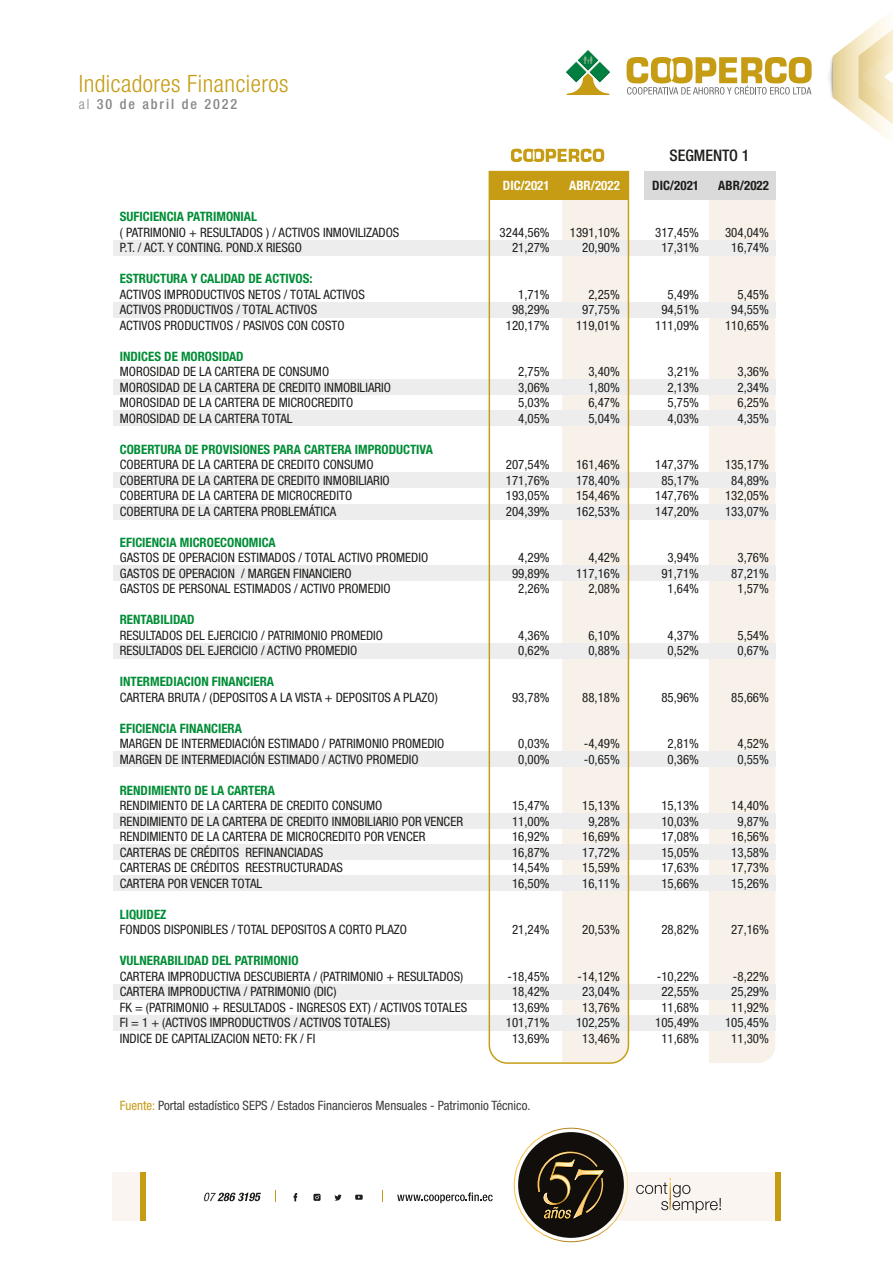
<style>
.page{position:relative;width:893px;height:1263px;background:#fff}
.page>*{position:absolute;margin:0;border:0;box-sizing:border-box;transform-origin:0 0}
.t1{font:300 condensed 24px "Helvetica Neue LT Std";letter-spacing:.02em;color:#c59c14}
.t2{font:500 condensed 15.9px "Helvetica Neue LT Std";color:#1d1d1b}
.t3{font:500 condensed 14.1px "Helvetica Neue LT Std";letter-spacing:.14em;color:#878787}
.t4{font:condensed 12.9px/15.5px "Helvetica Neue LT Std";color:#1d1d1b}
.t5{font:700 condensed 12.9px "Helvetica Neue LT Std";color:#008d36}
.t6{font:condensed 12.9px "Helvetica Neue LT Std";color:#3c3c3b}
.t7{font:700 condensed 12.9px "Helvetica Neue LT Std";color:#fff}
.t8{font:700 condensed 12.9px "Helvetica Neue LT Std";color:#1d1d1b}
.s1{font-weight:300}
.s2{color:#c59c14}
</style>
<div class="page">
<div style="left:709px;top:200px;width:66px;height:863px;background:#f7f1ea"></div>
<div style="left:113px;top:240px;width:662px;height:16px;background:#ededed"></div>
<div style="left:113px;top:302px;width:662px;height:15px;background:#ededed"></div>
<div style="left:113px;top:380px;width:662px;height:15px;background:#ededed"></div>
<div style="left:113px;top:410px;width:662px;height:15px;background:#ededed"></div>
<div style="left:113px;top:472px;width:662px;height:16px;background:#ededed"></div>
<div style="left:113px;top:504px;width:662px;height:15px;background:#ededed"></div>
<div style="left:113px;top:565px;width:662px;height:16px;background:#ededed"></div>
<div style="left:113px;top:643px;width:662px;height:16px;background:#ededed"></div>
<div style="left:113px;top:751px;width:662px;height:16px;background:#ededed"></div>
<div style="left:113px;top:814px;width:662px;height:15px;background:#ededed"></div>
<div style="left:113px;top:844px;width:662px;height:16px;background:#ededed"></div>
<div style="left:113px;top:875px;width:662px;height:16px;background:#ededed"></div>
<div style="left:113px;top:984px;width:662px;height:15px;background:#ededed"></div>
<div style="left:113px;top:1015px;width:662px;height:16px;background:#ededed"></div>
<svg style="left:488px;top:170px;width:142px;height:894px"></svg>
<div style="left:489px;top:172px;width:139px;height:28px;background:#c59c14"></div>
<div style="left:644px;top:172px;width:131px;height:28px;background:#dadada"></div>
<svg style="left:511px;top:149px;width:93px;height:13px"></svg>
<div style="left:600px;top:1172px;width:180px;height:49px;background:#faf5f0"></div>
<div style="left:518px;top:1132px;width:106px;height:106px;background:#120e0b;border-radius:50%"></div>
<div style="left:113px;top:1172px;width:27px;height:49px;background:#faf5f0"></div>
<svg style="left:204px;top:1193px;width:57px;height:8px"></svg>
<svg style="left:397px;top:1192px;width:96px;height:11px"></svg>
<svg style="left:293px;top:1193px;width:4px;height:8px"></svg>
<svg style="left:313px;top:1194px;width:8px;height:7px"></svg>
<svg style="left:334px;top:1194px;width:8px;height:6px"></svg>
<svg style="left:355px;top:1195px;width:8px;height:5px"></svg>
<svg style="left:275px;top:1190px;width:1px;height:12px"></svg>
<svg style="left:382px;top:1190px;width:1px;height:12px"></svg>
<div style="left:140px;top:1172px;width:5px;height:49px;background:#c59c14"></div>
<div style="left:775px;top:1172px;width:5px;height:49px;background:#c59c14"></div>
<svg style="left:538px;top:1151px;width:66px;height:68px"></svg>
<svg style="left:636px;top:1178px;width:85px;height:35px"></svg>
<svg style="left:627px;top:57px;width:185px;height:38px"></svg>
<svg style="left:566px;top:50px;width:44px;height:45px"></svg>
<svg style="left:829px;top:15px;width:64px;height:123px"></svg>
<h1 class="t1" style="left:79px;top:70px;width:211px">Indicadores Financieros</h1>
<p class="t3" style="left:79px;top:95px;width:160px"><span class="s1">al</span> 30 de abril de 2022</p>
<p class="t5" style="left:120px;top:209px;width:139px">SUFICIENCIA PATRIMONIAL</p>
<p class="t4" style="left:120px;top:224px;width:281px">( PATRIMONIO + RESULTADOS ) / ACTIVOS INMOVILIZADOS<br>P.T. / ACT. Y CONTING. POND.X RIESGO</p>
<p class="t5" style="left:120px;top:271px;width:194px">ESTRUCTURA Y CALIDAD DE ACTIVOS:</p>
<p class="t4" style="left:120px;top:286px;width:247px">ACTIVOS IMPRODUCTIVOS NETOS / TOTAL ACTIVOS<br>ACTIVOS PRODUCTIVOS / TOTAL ACTIVOS<br>ACTIVOS PRODUCTIVOS / PASIVOS CON COSTO</p>
<p class="t5" style="left:120px;top:348px;width:125px">INDICES DE MOROSIDAD</p>
<p class="t4" style="left:120px;top:364px;width:273px">MOROSIDAD DE LA CARTERA DE CONSUMO MOROSIDAD DE LA CARTERA DE CREDITO INMOBILIARIO MOROSIDAD DE LA CARTERA DE MICROCREDITO MOROSIDAD DE LA CARTERA TOTAL</p>
<p class="t5" style="left:120px;top:441px;width:315px">COBERTURA DE PROVISIONES PARA CARTERA IMPRODUCTIVA</p>
<p class="t4" style="left:120px;top:457px;width:272px">COBERTURA DE LA CARTERA DE CREDITO CONSUMO COBERTURA DE LA CARTERA DE CREDITO INMOBILIARIO COBERTURA DE LA CARTERA DE MICROCREDITO COBERTURA DE LA CARTERA PROBLEMÁTICA</p>
<p class="t5" style="left:120px;top:534px;width:157px">EFICIENCIA MICROECONOMICA</p>
<p class="t4" style="left:120px;top:550px;width:310px">GASTOS DE OPERACION ESTIMADOS / TOTAL ACTIVO PROMEDIO<br>GASTOS DE OPERACION / MARGEN FINANCIERO<br>GASTOS DE PERSONAL ESTIMADOS / ACTIVO PROMEDIO</p>
<p class="t5" style="left:120px;top:612px;width:76px">RENTABILIDAD</p>
<p class="t4" style="left:120px;top:627px;width:265px">RESULTADOS DEL EJERCICIO / PATRIMONIO PROMEDIO<br>RESULTADOS DEL EJERCICIO / ACTIVO PROMEDIO</p>
<p class="t5" style="left:120px;top:674px;width:156px">INTERMEDIACION FINANCIERA</p>
<p class="t4" style="left:120px;top:689px;width:320px">CARTERA BRUTA / (DEPOSITOS A LA VISTA + DEPOSITOS A PLAZO)</p>
<p class="t5" style="left:120px;top:720px;width:124px">EFICIENCIA FINANCIERA</p>
<p class="t4" style="left:120px;top:736px;width:326px">MARGEN DE INTERMEDIACIÓN ESTIMADO / PATRIMONIO PROMEDIO<br>MARGEN DE INTERMEDIACIÓN ESTIMADO / ACTIVO PROMEDIO</p>
<p class="t5" style="left:120px;top:782px;width:157px">RENDIMIENTO DE LA CARTERA</p>
<p class="t4" style="left:120px;top:798px;width:345px">RENDIMIENTO DE LA CARTERA DE CREDITO CONSUMO<br>RENDIMIENTO DE LA CARTERA DE CREDITO INMOBILIARIO POR VENCER RENDIMIENTO DE LA CARTERA DE MICROCREDITO POR VENCER CARTERAS DE CRÉDITOS REFINANCIADAS<br>CARTERAS DE CRÉDITOS REESTRUCTURADAS<br>CARTERA POR VENCER TOTAL</p>
<p class="t5" style="left:120px;top:906px;width:48px">LIQUIDEZ</p>
<p class="t4" style="left:120px;top:922px;width:289px">FONDOS DISPONIBLES / TOTAL DEPOSITOS A CORTO PLAZO</p>
<p class="t5" style="left:120px;top:953px;width:180px">VULNERABILIDAD DEL PATRIMONIO</p>
<p class="t4" style="left:120px;top:968px;width:349px">CARTERA IMPRODUCTIVA DESCUBIERTA / (PATRIMONIO + RESULTADOS)<br>CARTERA IMPRODUCTIVA / PATRIMONIO (DIC)<br>FK = (PATRIMONIO + RESULTADOS - INGRESOS EXT) / ACTIVOS TOTALES FI = 1 + (ACTIVOS IMPRODUCTIVOS / ACTIVOS TOTALES)<br>INDICE DE CAPITALIZACION NETO: FK / FI</p>
<p class="t7" style="left:503px;top:178px;width:48px">DIC/2021</p>
<p class="t4" style="left:500px;top:224px;width:52px;text-align:right">3244,56%<br>21,27%</p>
<p class="t4" style="left:506px;top:286px;width:45px;text-align:right">1,71%<br>98,29%<br>120,17%</p>
<p class="t4" style="left:518px;top:364px;width:33px;text-align:justify">2,75% 3,06% 5,03% 4,05%</p>
<p class="t4" style="left:506px;top:457px;width:45px;text-align:justify">207,54% 171,76% 193,05% 204,39%</p>
<p class="t4" style="left:512px;top:550px;width:39px;text-align:center">4,29%<br>99,89%<br>2,26%</p>
<p class="t4" style="left:518px;top:627px;width:33px">4,36%<br>0,62%</p>
<p class="t4" style="left:512px;top:689px;width:39px">93,78%</p>
<p class="t4" style="left:518px;top:736px;width:33px">0,03%<br>0,00%</p>
<p class="t4" style="left:512px;top:798px;width:39px;text-align:justify">15,47% 11,00% 16,92% 16,87% 14,54% 16,50%</p>
<p class="t4" style="left:512px;top:922px;width:39px">21,24%</p>
<p class="t4" style="left:506px;top:968px;width:45px;text-align:center">-18,45%<br>18,42%<br>13,69%<br>101,71%<br>13,69%</p>
<p class="t7" style="left:569px;top:178px;width:52px">ABR/2022</p>
<p class="t4" style="left:570px;top:224px;width:52px;text-align:right">1391,10%<br>20,90%</p>
<p class="t4" style="left:576px;top:286px;width:45px;text-align:right">2,25%<br>97,75%<br>119,01%</p>
<p class="t4" style="left:588px;top:364px;width:33px;text-align:justify">3,40% 1,80% 6,47% 5,04%</p>
<p class="t4" style="left:576px;top:457px;width:45px;text-align:justify">161,46% 178,40% 154,46% 162,53%</p>
<p class="t4" style="left:576px;top:550px;width:45px;text-align:right">4,42%<br>117,16%<br>2,08%</p>
<p class="t4" style="left:588px;top:627px;width:33px">6,10%<br>0,88%</p>
<p class="t4" style="left:582px;top:689px;width:39px">88,18%</p>
<p class="t4" style="left:584px;top:736px;width:38px">-4,49% -0,65%</p>
<p class="t4" style="left:582px;top:798px;width:39px;text-align:center">15,13%<br>9,28%<br>16,69%<br>17,72%<br>15,59%<br>16,11%</p>
<p class="t4" style="left:582px;top:922px;width:39px">20,53%</p>
<p class="t4" style="left:576px;top:968px;width:45px;text-align:center">-14,12%<br>23,04%<br>13,76%<br>102,25%<br>13,46%</p>
<p class="t6" style="left:120px;top:1098px;width:412px"><span class="s2">Fuente:</span> Portal estadístico SEPS / Estados Financieros Mensuales - Patrimonio Técnico.</p>
<p class="t2" style="left:669px;top:146px;width:81px">SEGMENTO 1</p>
<p class="t8" style="left:652px;top:178px;width:48px">DIC/2021</p>
<p class="t4" style="left:655px;top:224px;width:45px;text-align:center">317,45%<br>17,31%</p>
<p class="t4" style="left:655px;top:286px;width:45px;text-align:right">5,49%<br>94,51%<br>111,09%</p>
<p class="t4" style="left:668px;top:364px;width:33px;text-align:justify">3,21% 2,13% 5,75% 4,03%</p>
<p class="t4" style="left:655px;top:457px;width:45px;text-align:center">147,37%<br>85,17%<br>147,76%<br>147,20%</p>
<p class="t4" style="left:661px;top:550px;width:39px;text-align:center">3,94%<br>91,71%<br>1,64%</p>
<p class="t4" style="left:668px;top:627px;width:33px">4,37%<br>0,52%</p>
<p class="t4" style="left:661px;top:689px;width:39px">85,96%</p>
<p class="t4" style="left:668px;top:736px;width:33px">2,81%<br>0,36%</p>
<p class="t4" style="left:661px;top:798px;width:39px;text-align:justify">15,13% 10,03% 17,08% 15,05% 17,63% 15,66%</p>
<p class="t4" style="left:661px;top:922px;width:39px">28,82%</p>
<p class="t4" style="left:655px;top:968px;width:45px;text-align:center">-10,22%<br>22,55%<br>11,68%<br>105,49%<br>11,68%</p>
<p class="t8" style="left:718px;top:178px;width:52px">ABR/2022</p>
<p class="t4" style="left:725px;top:224px;width:45px;text-align:center">304,04%<br>16,74%</p>
<p class="t4" style="left:725px;top:286px;width:45px;text-align:right">5,45%<br>94,55%<br>110,65%</p>
<p class="t4" style="left:737px;top:364px;width:33px;text-align:justify">3,36% 2,34% 6,25% 4,35%</p>
<p class="t4" style="left:725px;top:457px;width:45px;text-align:center">135,17%<br>84,89%<br>132,05%<br>133,07%</p>
<p class="t4" style="left:731px;top:550px;width:39px;text-align:center">3,76%<br>87,21%<br>1,57%</p>
<p class="t4" style="left:737px;top:627px;width:33px">5,54%<br>0,67%</p>
<p class="t4" style="left:731px;top:689px;width:39px">85,66%</p>
<p class="t4" style="left:737px;top:736px;width:33px">4,52%<br>0,55%</p>
<p class="t4" style="left:731px;top:798px;width:39px;text-align:center">14,40%<br>9,87%<br>16,56%<br>13,58%<br>17,73%<br>15,26%</p>
<p class="t4" style="left:731px;top:922px;width:39px">27,16%</p>
<p class="t4" style="left:725px;top:968px;width:45px;text-align:right">-8,22%<br>25,29%<br>11,92%<br>105,45%<br>11,30%</p>
</div>
